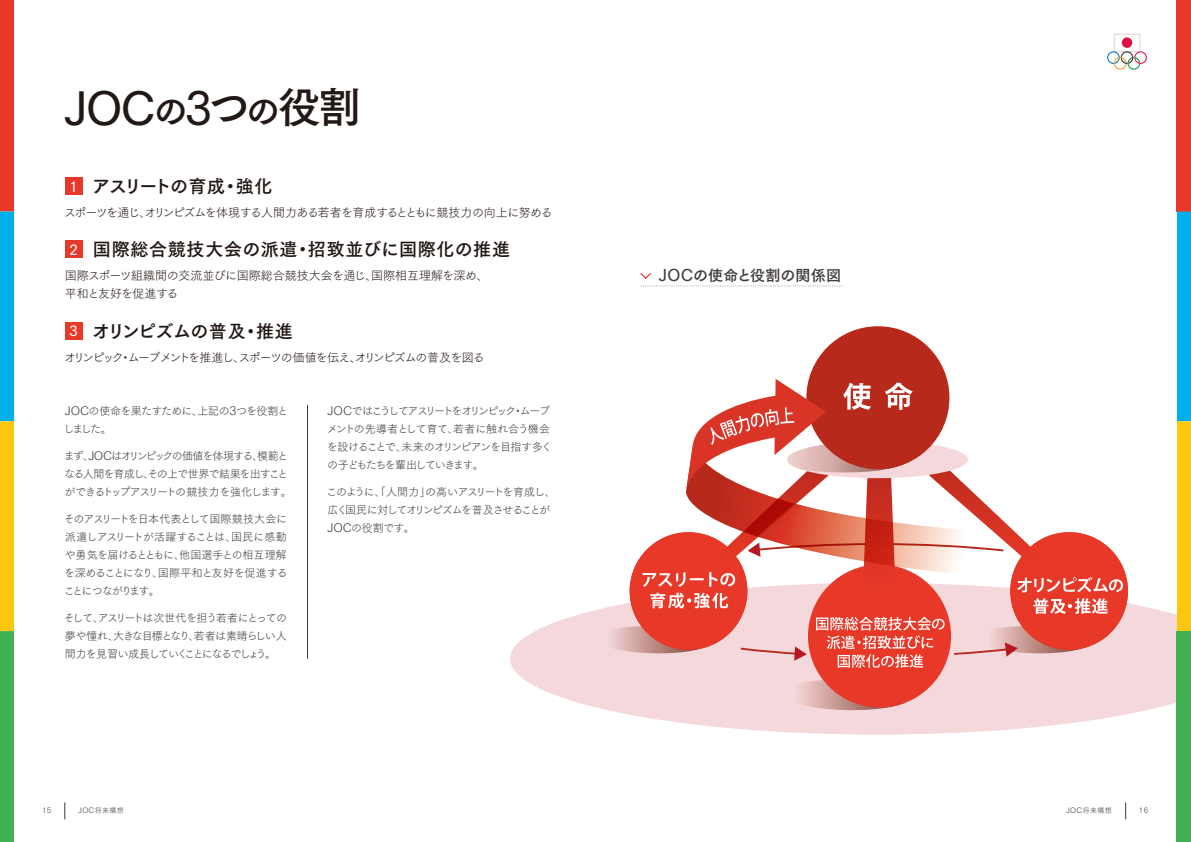
<style>
.page{position:relative;width:1191px;height:842px;background:#fff}
.page>*{position:absolute;margin:0;border:0;box-sizing:border-box;transform-origin:0 0}
.t1{font:46.2px "Tsuku Go Pro D";color:#221815}
.t2{font:18px "Tsuku Go Pro B";letter-spacing:.04em;color:#221815}
.t3{font:18px "Tsuku Go Pro B";letter-spacing:-.02em;color:#221815}
.t4{font:18px "Tsuku Go Pro B";letter-spacing:-.06em;color:#221815}
.t5{font:15px "Tsuku Go Pro B";color:#3e3a39}
.t6{font:12px/18px "Tsuku Go Pro L";letter-spacing:-.025em;color:#221815}
.t7{font:12px "Tsuku Go Pro L";letter-spacing:-.07em;color:#221815}
.t8{font:12px "Tsuku Go Pro L";letter-spacing:-.105em;color:#221815}
.t9{font:11px/18px "Tsuku Go Pro L";letter-spacing:-.105em;color:#3e3a39}
.t10{font:11px/18px "Tsuku Go Pro L";letter-spacing:-.125em;color:#3e3a39}
.t11{font:11px/18px "Tsuku Go Pro L";letter-spacing:-.075em;color:#3e3a39}
.t12{font:7.7px "Tsuku Go Pro L";color:#3e3a39}
.t13{font:7px "Tsuku Go Pro L";letter-spacing:.04em;color:#3e3a39}
.s1{font-family:"Tsuku Go Pro B";font-size:34px}
.s2{font-family:"Tsuku Go Pro B";font-size:42px}
.s3{font-family:"Tsuku Go Pro D";font-size:14.3px;color:#fff}
.s4{font-size:12.1px}
.s5{font-family:"Tsuku Go Pro D";font-size:16.5px}
.s6{font-size:7.7px}
</style>
<div class="page">
<div style="left:65px;top:177px;width:18px;height:18px;background:#e83828"></div>
<div style="left:65px;top:240px;width:18px;height:18px;background:#e83828"></div>
<div style="left:65px;top:322px;width:18px;height:18px;background:#e83828"></div>
<hr style="left:307px;top:405px;width:1px;height:254px;background:#3e3a39">
<svg style="left:640px;top:273px;width:11px;height:6px"></svg>
<svg style="left:641px;top:286px;width:201px;height:1px"></svg>
<svg style="left:510px;top:599px;width:667px;height:135px;fill:#f5d8db"></svg>
<svg style="left:780px;top:680px;width:131px;height:30px"></svg>
<div style="left:808px;top:564px;width:143px;height:143px;background:#e83828;border-radius:50%"></div>
<div style="left:806px;top:326px;width:143px;height:143px;background:#b7291b;border-radius:50%"></div>
<svg style="left:595px;top:379px;width:528px;height:289px"></svg>
<div style="left:1177px;top:0;width:14px;height:212px;background:#e83828"></div>
<div style="left:1177px;top:212px;width:14px;height:209px;background:#00afec"></div>
<div style="left:1177px;top:421px;width:14px;height:210px;background:#fcc80f"></div>
<div style="left:1177px;top:631px;width:14px;height:211px;background:#42b153"></div>
<div style="left:0;top:0;width:14px;height:212px;background:#e83828"></div>
<div style="left:0;top:212px;width:14px;height:209px;background:#00afec"></div>
<div style="left:0;top:421px;width:14px;height:210px;background:#fcc80f"></div>
<div style="left:0;top:631px;width:14px;height:211px;background:#42b153"></div>
<svg style="left:1107px;top:34px;width:39px;height:36px"></svg>
<svg style="left:1125px;top:802px;width:1px;height:17px"></svg>
<svg style="left:65px;top:802px;width:1px;height:17px"></svg>
<h1 class="t1" style="left:65px;top:69px;width:298px">JOC<span class="s1">の</span>3<span class="s2">つ</span><span class="s1">の</span><span class="s2">役割</span></h1>
<h2 class="t4" style="left:70px;top:171px;width:204px"><span class="s3">1</span> アスリートの育成・強化</h2>
<p class="t7" style="left:64px;top:203px;width:490px">スポーツを通じ、オリンピズムを体現する人間力ある若者を育成するとともに競技力の向上に努める</p>
<h2 class="t2" style="left:70px;top:234px;width:442px"><span class="s3">2</span> 国際総合競技大会の派遣・招致並びに国際化の推進</h2>
<p class="t6" style="left:65px;top:265px;width:425px">国際スポーツ組織間の交流並びに国際総合競技大会を通じ、国際相互理解を深め、平和と友好を促進する</p>
<h2 class="t3" style="left:70px;top:315px;width:225px"><span class="s3">3</span> オリンピズムの普及・推進</h2>
<p class="t8" style="left:64px;top:347px;width:422px">オリンピック・ムーブメントを推進し、スポーツの価値を伝え、オリンピズムの普及を図る</p>
<p class="t11" style="left:63px;top:400px;width:226px"><span class="s4">JOC</span>の使命を果たすために、上記の<span class="s4">3</span>つを役割としました。</p>
<p class="t9" style="left:64px;top:445px;width:230px">まず、<span class="s4">JOC</span>はオリンピックの価値を体現する、模範となる人間を育成し、その上で世界で結果を出すことができるトップアスリートの競技力を強化します。</p>
<p class="t9" style="left:64px;top:508px;width:226px;text-align:justify">そのアスリートを日本代表として国際競技大会に派遣しアスリートが活躍することは、国民に感動や勇気を届けるとともに、他国選手との相互理解を深めることになり、国際平和と友好を促進することにつながります。</p>
<p class="t9" style="left:64px;top:607px;width:225px;text-align:justify">そして、アスリートは次世代を担う若者にとっての夢や憧れ、大きな目標となり、若者は素晴らしい人間力を見習い成長していくことになるでしょう。</p>
<p class="t10" style="left:327px;top:400px;width:227px"><span class="s4">JOC</span>ではこうしてアスリートをオリンピック・ムーブメントの先導者として育て、若者に触れ合う機会を設けることで、未来のオリンピアンを目指す多くの子どもたちを輩出していきます。</p>
<p class="t9" style="left:326px;top:481px;width:231px">このように、「人間力」の高いアスリートを育成し、広く国民に対してオリンピズムを普及させることが<br><span class="s4">JOC</span>の役割です。</p>
<h3 class="t5" style="left:659px;top:262px;width:184px"><span class="s5">JOC</span>の使命と役割の関係図</h3>
<p class="t12" style="left:42px;top:804px;width:11px">15</p>
<p class="t13" style="left:78px;top:804px;width:47px"><span class="s6">JOC</span>将来構想</p>
<p class="t13" style="left:1066px;top:804px;width:47px"><span class="s6">JOC</span>将来構想</p>
<p class="t12" style="left:1138px;top:804px;width:11px">16</p>
</div>
